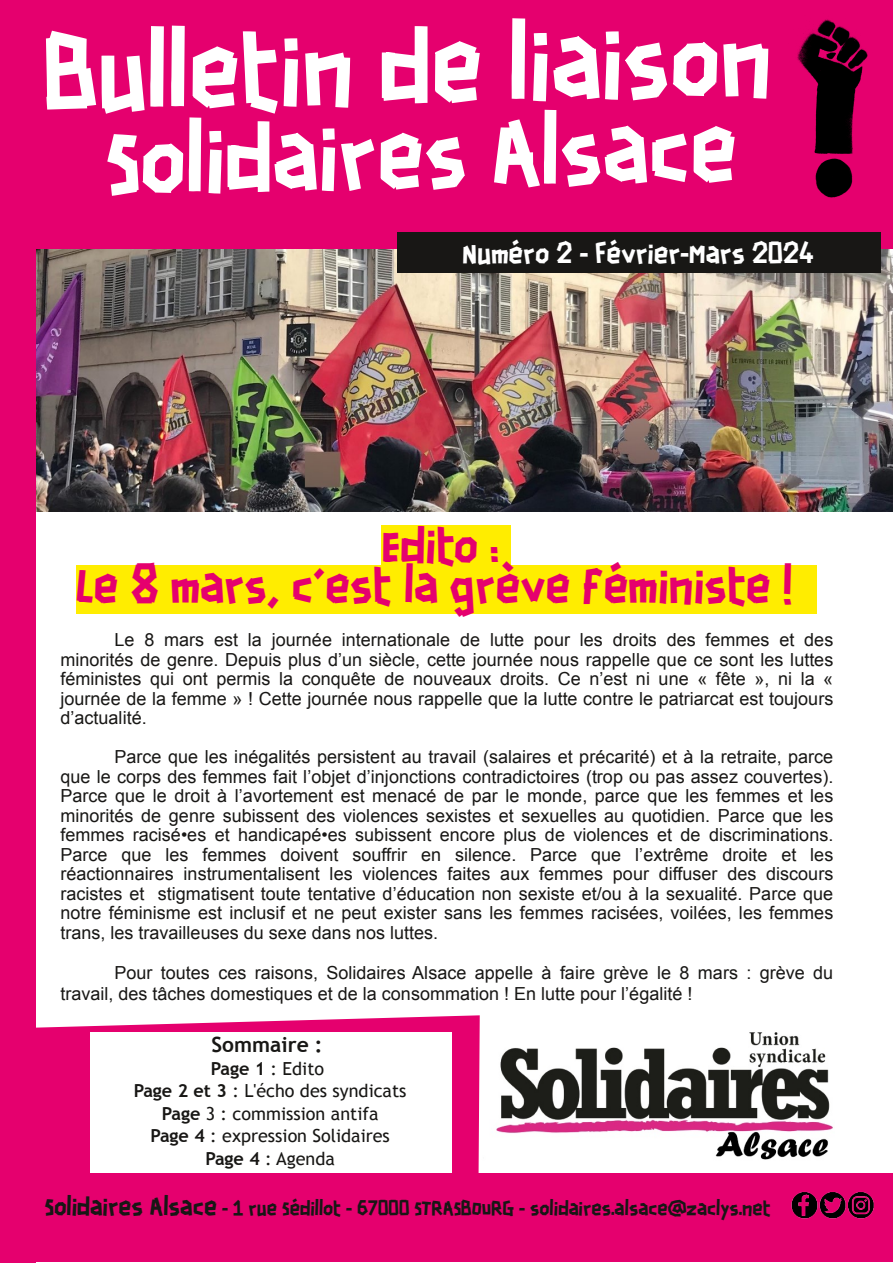
<style>
.page{position:relative;width:893px;height:1263px;background:#fff}
.page>*{position:absolute;margin:0;border:0;box-sizing:border-box;transform-origin:0 0}
.t1{font:90px "Scotchlidaires";color:#fff}
.t2{font:82.5px "Scotchlidaires";color:#fff}
.t3{font:43.5px/40.5px "Scotchlidaires";color:#e5006e;text-align:center}
.t4{font:25.5px "Scotchlidaires";color:#fff}
.t5{font:700 21px "Trebuchet MS";color:#181715}
.t6{font:18px/19.5px "Arial";color:#181715;text-align:justify}
.t7{font:18px/22.5px "Trebuchet MS";color:#181715;text-align:center}
.t8{font:18px "Scotchlidaires";color:#181715}
.s1{font-weight:700}
.s2{font-size:22.5px}
</style>
<div class="page">
<div style="left:0;top:0;width:893px;height:249px;background:#e5006e"></div>
<svg style="left:36px;top:1015px;width:444px;height:158px;background:#e82684"></svg>
<img style="left:36px;top:249px;width:857px;height:263px">
<img style="left:496px;top:1032px;width:337px;height:128px">
<div style="left:397px;top:232px;width:483px;height:40px;background:#181715"></div>
<div style="left:90px;top:1032px;width:362px;height:144px;background:#fff"></div>
<div style="left:33px;top:1173px;width:860px;height:89px;background:#e5006e"></div>
<div style="left:0;top:227px;width:36px;height:1036px;background:#e5006e"></div>
<div style="left:382px;top:525px;width:129px;height:48px;background:#ffed00"></div>
<div style="left:76px;top:565px;width:741px;height:49px;background:#ffed00"></div>
<img style="left:779px;top:14px;width:100px;height:192px">
<img style="left:791px;top:1192px;width:83px;height:27px">
<h1 class="t1" style="left:44px;top:32px;width:729px;rotate:-1deg">Bulletin de liaison</h1>
<h2 class="t2" style="left:105px;top:122px;width:633px;rotate:-1deg">Solidaires Alsace</h2>
<h3 class="t4" style="left:462px;top:241px;width:353px">Numéro 2 - Février-Mars 2024</h3>
<h3 class="t3" style="left:76px;top:529px;width:717px">Edito :<br>Le 8 mars, c'est la grève féministe !</h3>
<p class="t6" style="left:60px;top:630px;width:774px;text-indent:54px">Le 8 mars est la journée internationale de lutte pour les droits des femmes et des minorités de genre. Depuis plus d’un siècle, cette journée nous rappelle que ce sont les luttes féministes qui ont permis la conquête de nouveaux droits. Ce n’est ni une « fête », ni la « journée de la femme » ! Cette journée nous rappelle que la lutte contre le patriarcat est toujours d’actualité.</p>
<p class="t6" style="left:60px;top:747px;width:774px;text-indent:54px">Parce que les inégalités persistent au travail (salaires et précarité) et à la retraite, parce que le corps des femmes fait l’objet d’injonctions contradictoires (trop ou pas assez couvertes).<br>Parce que le droit à l’avortement est menacé de par le monde, parce que les femmes et les minorités de genre subissent des violences sexistes et sexuelles au quotidien. Parce que les femmes racisé•es et handicapé•es subissent encore plus de violences et de discriminations.<br>Parce que les femmes doivent souffrir en silence. Parce que l’extrême droite et les réactionnaires instrumentalisent les violences faites aux femmes pour diffuser des discours racistes et stigmatisent toute tentative d’éducation non sexiste et/ou à la sexualité. Parce que notre féminisme est inclusif et ne peut exister sans les femmes racisées, voilées, les femmes trans, les travailleuses du sexe dans nos luttes.</p>
<p class="t6" style="left:60px;top:963px;width:774px;line-height:21px;text-indent:54px">Pour toutes ces raisons, Solidaires Alsace appelle à faire grève le 8 mars : grève du travail, des tâches domestiques et de la consommation ! En lutte pour l’égalité !</p>
<p class="t5" style="left:211px;top:1032px;width:113px">Sommaire :</p>
<p class="t7" style="left:134px;top:1057px;width:274px"><span class="s1">Page 1</span> : Edito<br><span class="s1">Page 2 et 3</span> : L'écho des syndicats<br><span class="s1">Page</span> 3 : commission antifa<br><span class="s1">Page 4</span> : expression Solidaires<br><span class="s1">Page 4</span> : Agenda</p>
<p class="t8" style="left:45px;top:1199px;width:727px"><span class="s2">Solidaires Alsace</span> - 1 rue Sédillot - 67000 STRASBOURG - solidaires.alsace@zaclys.net</p>
</div>
